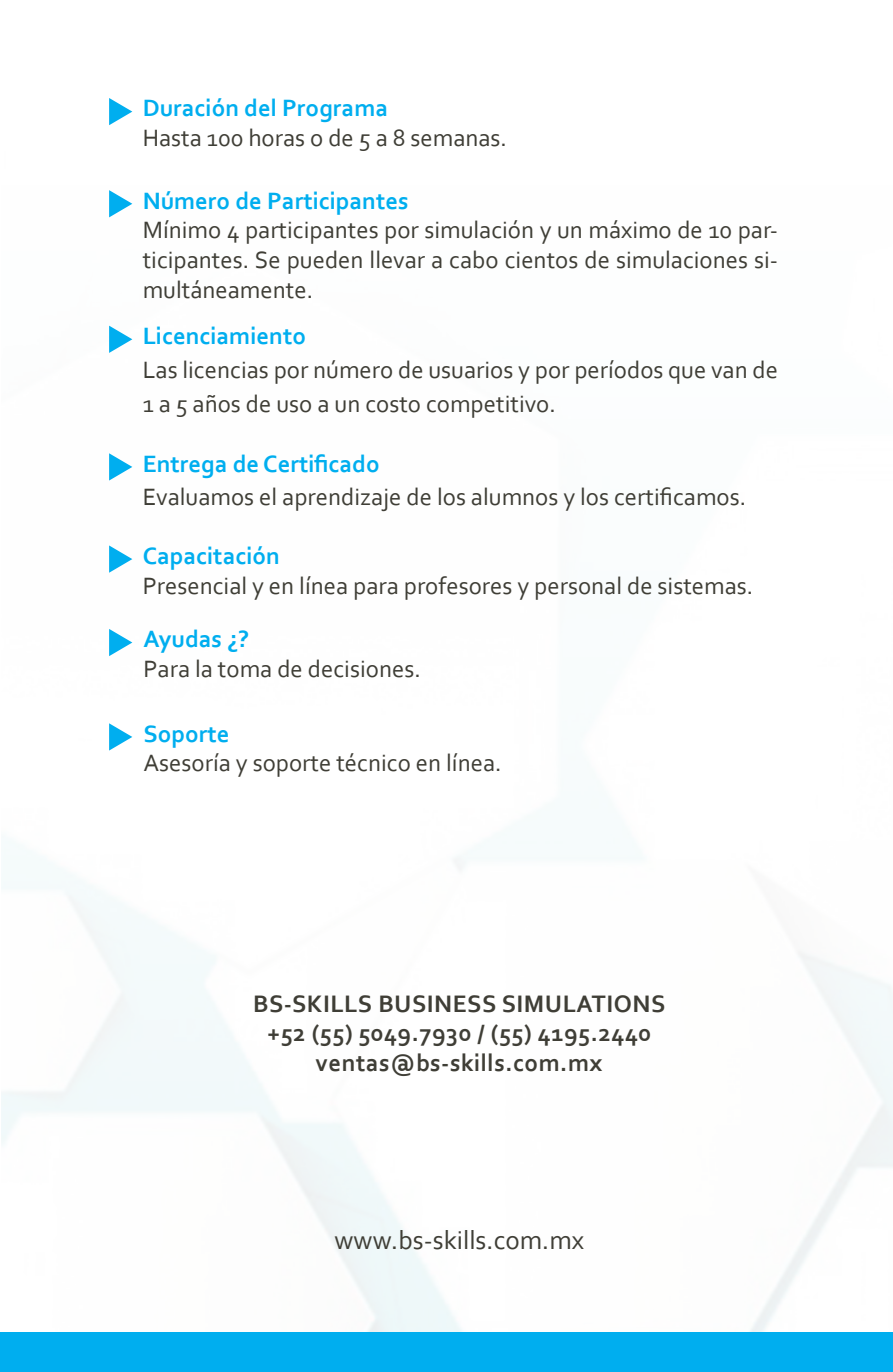
<style>
.page{position:relative;width:893px;height:1372px;background:#fff}
.page>*{position:absolute;margin:0;border:0;box-sizing:border-box;transform-origin:0 0}
.t1{font:27px "Corbel";color:#3f3e36}
.t2{font:700 24.97px/29.7px "Corbel";letter-spacing:.02em;color:#3f3e36;text-align:center}
.t3{font:24.75px/29.7px "Corbel";color:#3f3e36;text-align:justify}
.t4{font:700 24.75px "Corbel";color:#00aeef}
</style>
<div class="page">
<div style="left:0;top:1332px;width:893px;height:39px;background:#00aeef"></div>
<svg style="left:109px;top:98px;width:23px;height:27px"></svg>
<svg style="left:109px;top:190px;width:23px;height:27px"></svg>
<svg style="left:109px;top:453px;width:23px;height:27px"></svg>
<svg style="left:109px;top:545px;width:23px;height:27px"></svg>
<svg style="left:109px;top:629px;width:23px;height:27px"></svg>
<svg style="left:109px;top:723px;width:23px;height:27px"></svg>
<svg style="left:109px;top:325px;width:23px;height:28px"></svg>
<p class="t4" style="left:143px;top:93px;width:247px">Duración del Programa</p>
<p class="t3" style="left:143px;top:122px;width:366px">Hasta 100 horas o de 5 a 8 semanas.</p>
<p class="t4" style="left:143px;top:185px;width:267px">Número de Participantes</p>
<p class="t3" style="left:143px;top:214px;width:637px">Mínimo 4 participantes por simulación y un máximo de 10 par&shy;ticipantes. Se pueden llevar a cabo cientos de simulaciones si&shy;multáneamente.</p>
<p class="t4" style="left:143px;top:320px;width:165px">Licenciamiento</p>
<p class="t3" style="left:143px;top:352px;width:637px;line-height:33.8px">Las licencias por número de usuarios y por períodos que van de<br>1 a 5 años de uso a un costo competitivo.</p>
<p class="t4" style="left:143px;top:448px;width:239px">Entrega de Certificado</p>
<p class="t3" style="left:143px;top:482px;width:605px">Evaluamos el aprendizaje de los alumnos y los certificamos.</p>
<p class="t4" style="left:143px;top:540px;width:139px">Capacitación</p>
<p class="t3" style="left:143px;top:570px;width:612px">Presencial y en línea para profesores y personal de sistemas.</p>
<p class="t4" style="left:144px;top:623px;width:107px">Ayudas ¿?</p>
<p class="t3" style="left:144px;top:653px;width:279px">Para la toma de decisiones.</p>
<p class="t4" style="left:144px;top:718px;width:88px">Soporte</p>
<p class="t3" style="left:144px;top:747px;width:360px">Asesoría y soporte técnico en línea.</p>
<p class="t2" style="left:253px;top:987px;width:414px">BS-SKILLS BUSINESS SIMULATIONS +52 (55) 5049.7930 / (55) 4195.2440 ventas@bs-skills.com.mx</p>
<p class="t1" style="left:334px;top:1222px;width:251px">www.bs-skills.com.mx</p>
</div>
